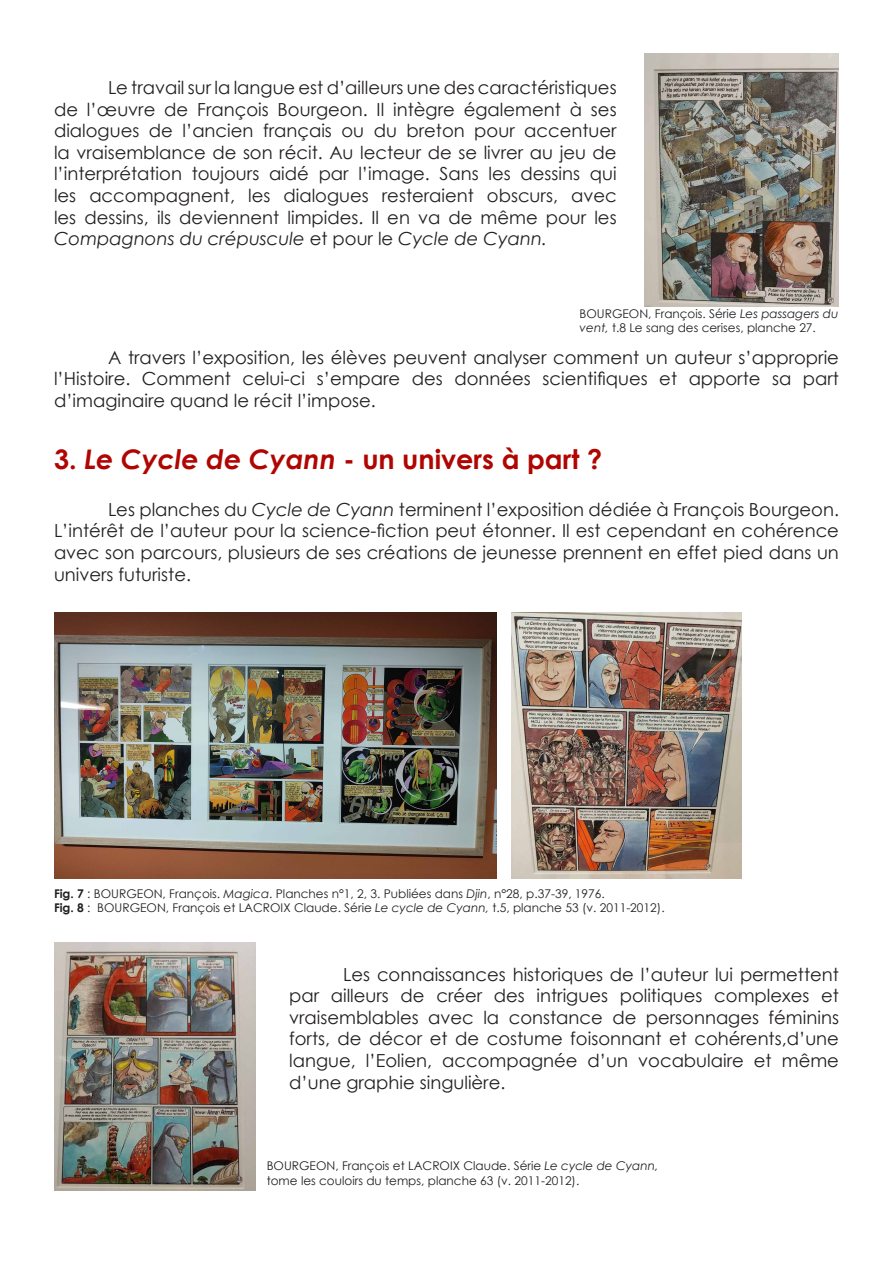
<style>
.page{position:relative;width:893px;height:1263px;background:#fff}
.page>*{position:absolute;margin:0;border:0;box-sizing:border-box;transform-origin:0 0}
.t1{font:700 27px "Century Gothic";color:#b00500}
.t2{font:18px/21.6px "Century Gothic";color:#231f20;text-align:justify}
.t3{font:12px/14.4px "Century Gothic";color:#231f20}
.s1{font-style:italic}
.s2{font-weight:700}
</style>
<div class="page">
<img style="left:512px;top:612px;width:229px;height:266px">
<img style="left:54px;top:612px;width:442px;height:266px">
<img style="left:54px;top:943px;width:201px;height:247px">
<img style="left:645px;top:53px;width:194px;height:253px">
<p class="t2" style="left:54px;top:76px;width:564px;text-indent:54px">Le travail sur la langue est d’ailleurs une des caractéristiques de l’œuvre de François Bourgeon. Il intègre également à ses dialogues de l’ancien français ou du breton pour accentuer la vraisemblance de son récit. Au lecteur de se livrer au jeu de l’interprétation toujours aidé par l’image. Sans les dessins qui les accompagnent, les dialogues resteraient obscurs, avec les dessins, ils deviennent limpides. Il en va de même pour les <span class="s1">Compagnons du crépuscule</span> et pour le <span class="s1">Cycle de Cyann.</span></p>
<p class="t3" style="left:580px;top:306px;width:260px">BOURGEON, François. Série <span class="s1">Les passagers du</span></p>
<p class="t3" style="left:580px;top:321px;width:238px"><span class="s1">vent,</span> t.8 Le sang des cerises, planche 27.</p>
<p class="t2" style="left:54px;top:346px;width:786px;text-indent:54px">A travers l’exposition, les élèves peuvent analyser comment un auteur s’approprie l’Histoire. Comment celui-ci s’empare des données scientifiques et apporte sa part d’imaginaire quand le récit l’impose.</p>
<p class="t1" style="left:54px;top:438px;width:550px">3. <span class="s1">Le Cycle de Cyann</span> - un univers à part ?</p>
<p class="t2" style="left:54px;top:498px;width:786px;text-indent:54px">Les planches du <span class="s1">Cycle de Cyann</span> terminent l’exposition dédiée à François Bourgeon.<br>L’intérêt de l’auteur pour la science-fiction peut étonner. Il est cependant en cohérence avec son parcours, plusieurs de ses créations de jeunesse prennent en effet pied dans un univers futuriste.</p>
<p class="t3" style="left:54px;top:886px;width:552px"><span class="s2">Fig. 7</span> : BOURGEON, François. <span class="s1">Magica</span>. Planches n°1, 2, 3. Publiées dans <span class="s1">Djin</span>, n°28, p.37-39, 1976.</p>
<p class="t3" style="left:54px;top:900px;width:612px"><span class="s2">Fig. 8</span> : BOURGEON, François et LACROIX Claude. Série <span class="s1">Le cycle de Cyann,</span> t.5, planche 53 (v. 2011-2012).</p>
<p class="t2" style="left:289px;top:963px;width:551px;text-indent:54px">Les connaissances historiques de l’auteur lui permettent par ailleurs de créer des intrigues politiques complexes et vraisemblables avec la constance de personnages féminins forts, de décor et de costume foisonnant et cohérents,d’une langue, l’Eolien, accompagnée d’un vocabulaire et même d’une graphie singulière.</p>
<p class="t3" style="left:267px;top:1158px;width:393px">BOURGEON, François et LACROIX Claude. Série <span class="s1">Le cycle de Cyann, </span>tome les couloirs du temps, planche 63 (v. 2011-2012).</p>
</div>
